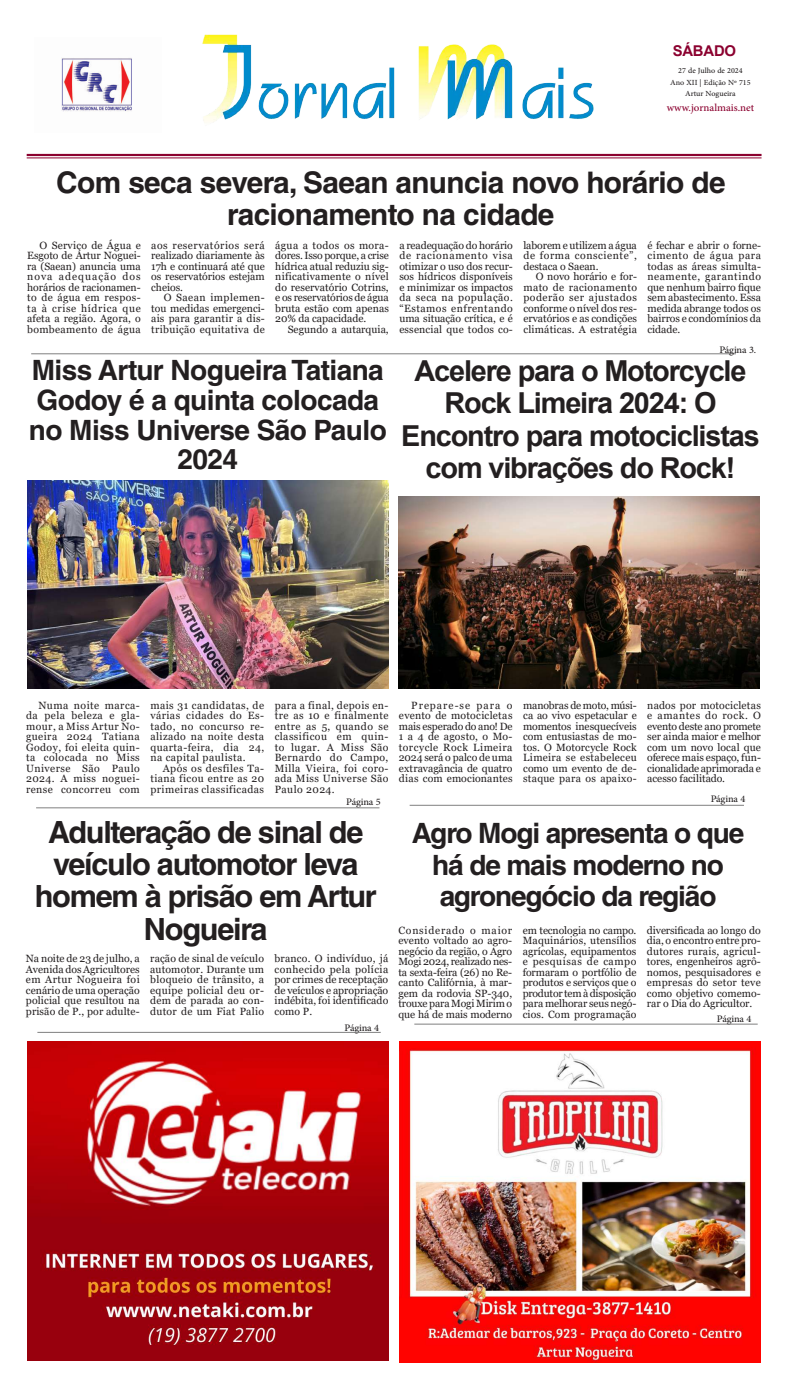
<style>
.page{position:relative;width:787px;height:1389px;background:#fff}
.page>*{position:absolute;margin:0;border:0;box-sizing:border-box;transform-origin:0 0}
.t1{font:700 30.62px/32.4px "Helvetica LT Std";letter-spacing:-.04em;color:#231f20;text-align:center}
.t2{font:700 29.75px/32.4px "Helvetica LT Std";letter-spacing:-.02em;color:#231f20;text-align:center}
.t3{font:700 28.88px/32.4px "Arial";letter-spacing:-.04em;color:#231f20;text-align:center}
.t4{font:700 28px/29.8px "Helvetica LT Std";letter-spacing:-.035em;color:#231f20;text-align:center}
.t5{font:14.88px "Adobe Arabic";color:#8b012f}
.t6{font:700 14.88px "Arial";letter-spacing:-.015em;color:#8b012f}
.t7{font:14px "Adobe Arabic";letter-spacing:-.01em;color:#231f20}
.t8{font:10.94px/11.4px "Adobe Arabic";color:#231f20;text-align:center}
.t9{font:10.5px/10.5px "Georgia";letter-spacing:.01em;color:#231f20;text-align:justify}
</style>
<div class="page">
<hr style="left:27px;top:154px;width:734px;height:2px;background:#8b012f">
<hr style="left:27px;top:158px;width:734px;height:1px;background:#8b012f">
<img style="left:202px;top:34px;width:392px;height:89px">
<img style="left:61px;top:58px;width:71px;height:54px">
<hr style="left:31px;top:354px;width:704px;height:1px;background:#7f7f7f">
<hr style="left:409px;top:805px;width:334px;height:1px;background:#7f7f7f">
<hr style="left:414px;top:1024px;width:343px;height:1px;background:#7f7f7f">
<hr style="left:36px;top:808px;width:343px;height:1px;background:#7f7f7f">
<hr style="left:37px;top:1032px;width:343px;height:1px;background:#7f7f7f">
<img style="left:399px;top:1042px;width:361px;height:320px">
<img style="left:27px;top:1042px;width:361px;height:318px">
<img style="left:27px;top:481px;width:361px;height:208px">
<img style="left:398px;top:496px;width:361px;height:193px">
<h3 class="t6" style="left:672px;top:40px;width:65px">SÁBADO</h3>
<p class="t8" style="left:670px;top:64px;width:82px">27 de Julho de 2024<br>Ano XII | Edição Nº 715<br>Artur Nogueira</p>
<h3 class="t5" style="left:666px;top:97px;width:89px">www.jornalmais.net</h3>
<h2 class="t2" style="left:56px;top:166px;width:670px">Com seca severa, Saean anuncia novo horário de racionamento na cidade</h2>
<p class="t9" style="left:27px;top:240px;width:115px;text-indent:12px">O Serviço de Água e Esgoto de Artur Noguei&shy;ra (Saean) anuncia uma nova adequação dos horários de racionamen&shy;to de água em respos&shy;ta à crise hídrica que afeta a região. Agora, o bombeamento de água</p>
<p class="t9" style="left:151px;top:240px;width:115px">aos reservatórios será realizado diariamente às 17h e continuará até que os reservatórios estejam cheios.</p>
<p class="t9" style="left:275px;top:240px;width:115px">água a todos os mora&shy;dores. Isso porque, a crise hídrica atual reduziu sig&shy;nificativamente o nível do reservatório Cotrins, e os reservatórios de água bruta estão com apenas 20% da capacidade.</p>
<p class="t9" style="left:287px;top:324px;width:103px">Segundo a autarquia,</p>
<p class="t9" style="left:399px;top:240px;width:115px">a readequação do horário de racionamento visa otimizar o uso dos recur&shy;sos hídricos disponíveis e minimizar os impactos da seca na população. “Estamos enfrentando uma situação crítica, e é essencial que todos co-</p>
<p class="t9" style="left:523px;top:240px;width:115px">laborem e utilizem a água de forma consciente”, destaca o Saean.</p>
<p class="t9" style="left:647px;top:240px;width:115px">é fechar e abrir o forne&shy;cimento de água para todas as áreas simulta&shy;neamente, garantindo que nenhum bairro fique sem abastecimento. Essa medida abrange todos os bairros e condomínios da cidade.</p>
<p class="t9" style="left:523px;top:272px;width:115px;text-indent:12px">O novo horário e for&shy;mato de racionamento poderão ser ajustados conforme o nível dos res&shy;ervatórios e as condições climáticas. A estratégia</p>
<p class="t9" style="left:151px;top:293px;width:115px;text-indent:12px">O Saean implemen&shy;tou medidas emergenci&shy;ais para garantir a dis&shy;tribuição equitativa de</p>
<h3 class="t4" style="left:29px;top:355px;width:359px">Miss Artur Nogueira Tatiana<br>Godoy é a quinta colocada no Miss Universe São Paulo<br>2024</h3>
<h3 class="t7" style="left:719px;top:340px;width:38px">Página 3.</h3>
<h3 class="t3" style="left:401px;top:355px;width:360px">Acelere para o Motorcycle<br>Rock Limeira 2024: O<br>Encontro para motociclistas com vibrações do Rock!</h3>
<p class="t9" style="left:26px;top:700px;width:115px;text-indent:12px">Numa noite marca&shy;da pela beleza e gla&shy;mour, a Miss Artur No&shy;gueira 2024 Tatiana Godoy, foi eleita quin&shy;ta colocada no Miss Universe São Paulo 2024. A miss noguei&shy;rense concorreu com</p>
<p class="t9" style="left:150px;top:700px;width:115px">mais 31 candidatas, de várias cidades do Es&shy;tado, no concurso re&shy;alizado na noite desta quarta-feira, dia 24, na capital paulista.</p>
<p class="t9" style="left:150px;top:763px;width:115px;text-indent:12px">Após os desfiles Ta&shy;tiana ficou entre as 20 primeiras classificadas</p>
<p class="t9" style="left:274px;top:700px;width:115px">para a final, depois en&shy;tre as 10 e finalmente entre as 5, quando se classificou em quin&shy;to lugar. A Miss São Bernardo do Campo, Milla Vieira, foi coro&shy;ada Miss Universe São Paulo 2024.</p>
<h3 class="t7" style="left:346px;top:792px;width:36px">Página 5</h3>
<h1 class="t1" style="left:35px;top:815px;width:343px">Adulteração de sinal de veículo automotor leva homem à prisão em Artur<br>Nogueira</h1>
<p class="t9" style="left:26px;top:954px;width:115px">Na noite de 23 de julho, a Avenida dos Agricultores em Artur Nogueira foi cenário de uma operação policial que resultou na prisão de P., por adulte-</p>
<p class="t9" style="left:150px;top:954px;width:115px">ração de sinal de veículo automotor. Durante um bloqueio de trânsito, a equipe policial deu or&shy;dem de parada ao con&shy;dutor de um Fiat Palio</p>
<p class="t9" style="left:274px;top:954px;width:115px">branco. O indivíduo, já conhecido pela polícia por crimes de receptação de veículos e apropriação indébita, foi identificado como P.</p>
<h3 class="t7" style="left:344px;top:1018px;width:36px">Página 4</h3>
<p class="t9" style="left:399px;top:700px;width:115px;text-indent:12px">Prepare-se para o evento de motocicletas mais esperado do ano! De 1 a 4 de agosto, o Mo&shy;torcycle Rock Limeira 2024 será o palco de uma extravagância de quatro dias com emocionantes</p>
<p class="t9" style="left:523px;top:700px;width:115px">manobras de moto, músi&shy;ca ao vivo espetacular e momentos inesquecíveis com entusiastas de mo&shy;tos. O Motorcycle Rock Limeira se estabeleceu como um evento de de&shy;staque para os apaixo-</p>
<p class="t9" style="left:647px;top:700px;width:115px">nados por motocicletas e amantes do rock. O evento deste ano promete ser ainda maior e melhor com um novo local que oferece mais espaço, fun&shy;cionalidade aprimorada e acesso facilitado.</p>
<h3 class="t7" style="left:710px;top:789px;width:36px">Página 4</h3>
<h3 class="t4" style="left:411px;top:817px;width:334px;line-height:31.5px">Agro Mogi apresenta o que há de mais moderno no agronegócio da região</h3>
<p class="t9" style="left:398px;top:925px;width:115px">Considerado o maior evento voltado ao agro&shy;negócio da região, o Agro Mogi 2024, realizado nes&shy;ta sexta-feira (26) no Re&shy;canto Califórnia, à mar&shy;gem da rodovia SP-340, trouxe para Mogi Mirim o que há de mais moderno</p>
<p class="t9" style="left:522px;top:925px;width:115px">em tecnologia no campo.<br>Maquinários, utensílios agrícolas, equipamentos e pesquisas de campo formaram o portfólio de produtos e serviços que o produtor tem à disposição para melhorar seus negó&shy;cios. Com programação</p>
<p class="t9" style="left:646px;top:925px;width:115px">diversificada ao longo do dia, o encontro entre pro&shy;dutores rurais, agricul&shy;tores, engenheiros agrô&shy;nomos, pesquisadores e empresas do setor teve como objetivo comemo&shy;rar o Dia do Agricultor.</p>
<h3 class="t7" style="left:716px;top:1009px;width:36px">Página 4</h3>
</div>
